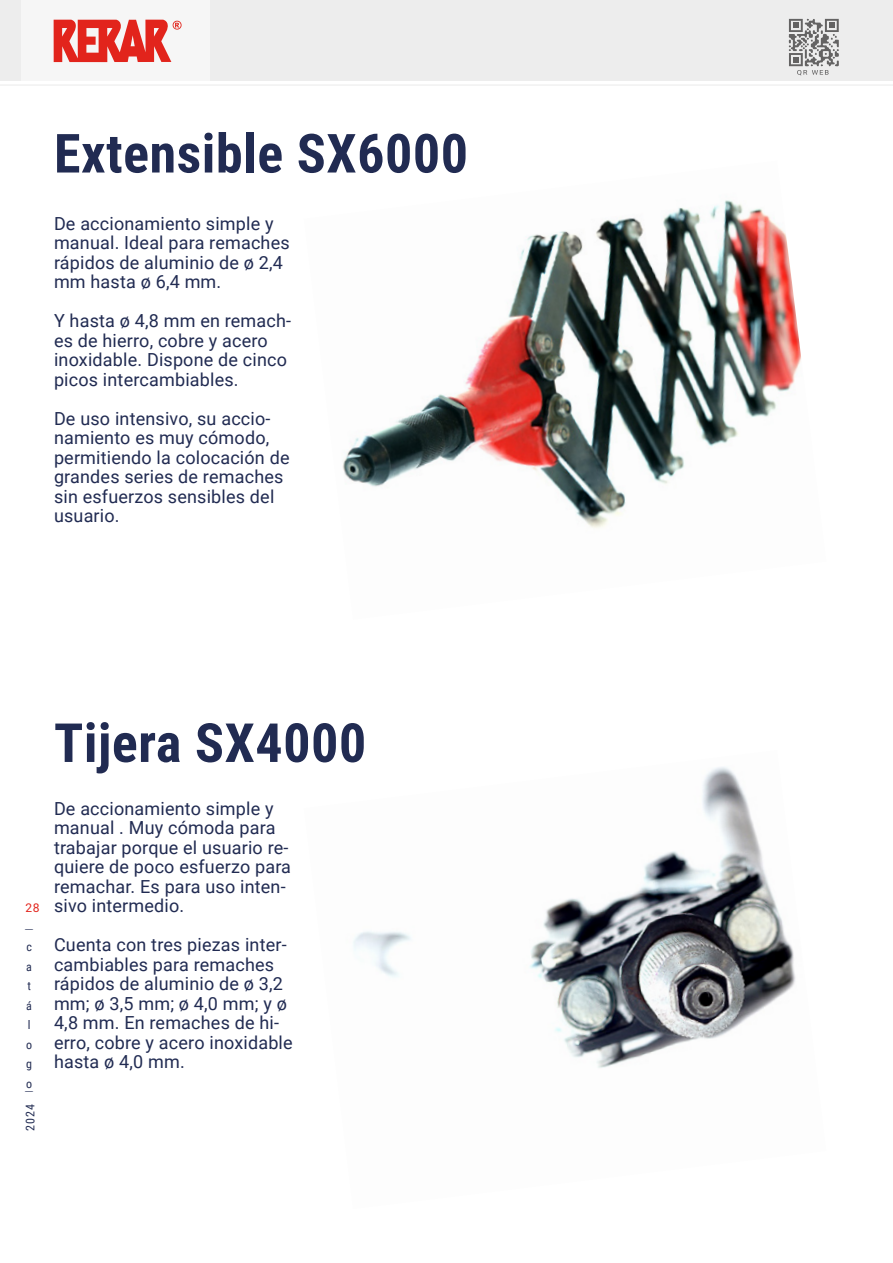
<style>
.page{position:relative;width:893px;height:1263px;background:#fff}
.page>*{position:absolute;margin:0;border:0;box-sizing:border-box;transform-origin:0 0}
.t1{font:700 54px "Roboto Condensed";letter-spacing:.01em;color:#212b52}
.t2{font:18px/19.5px "Roboto";letter-spacing:.01em;color:#212b52}
.t3{font:12px/19.5px "Roboto Condensed";color:#212b52}
.t4{font:12px "Roboto Mono";color:#e2241c}
.t5{font:300 12px "Roboto";color:#212b52}
</style>
<div class="page">
<div style="left:204px;top:1px;width:688px;height:80px;background:#ededed"></div>
<div style="left:0;top:1px;width:21px;height:80px;background:#ededed"></div>
<div style="left:21px;top:1px;width:189px;height:80px;background:#f6f6f6"></div>
<div style="left:876px;top:1px;width:17px;height:80px;background:#ededed"></div>
<svg style="left:788px;top:19px;width:51px;height:56px"></svg>
<hr style="left:0;top:84px;width:893px;height:2px;background:#ededed">
<svg style="left:54px;top:20px;width:128px;height:42px"></svg>
<img style="left:342px;top:200px;width:459px;height:328px">
<img style="left:353px;top:767px;width:443px;height:301px">
<h1 class="t1" style="left:54px;top:115px;width:416px">Extensible SX6000</h1>
<p class="t2" style="left:54px;top:213px;width:237px">De accionamiento simple y manual. Ideal para remaches rápidos de aluminio de ø 2,4 mm hasta ø 6,4 mm.</p>
<p class="t2" style="left:54px;top:310px;width:239px">Y hasta ø 4,8 mm en remach&shy;es de hierro, cobre y acero inoxidable. Dispone de cinco picos intercambiables.</p>
<p class="t2" style="left:54px;top:408px;width:237px">De uso intensivo, su accio&shy;namiento es muy cómodo, permitiendo la colocación de grandes series de remaches sin esfuerzos sensibles del usuario.</p>
<p class="t4" style="left:25px;top:899px;width:16px">28</p>
<p class="t3" style="left:26px;top:937px;width:8px">c a t á l o g o</p>
<p class="t3" style="left:20px;top:1131px;width:29px;rotate:-90deg">2024</p>
<p class="t5" style="left:25px;top:921px;width:11px">―</p>
<p class="t5" style="left:25px;top:1083px;width:11px">―</p>
<h1 class="t1" style="left:54px;top:705px;width:314px">Tijera SX4000</h1>
<p class="t2" style="left:54px;top:798px;width:239px">De accionamiento simple y manual . Muy cómoda para trabajar porque el usuario re&shy;quiere de poco esfuerzo para remachar. Es para uso inten&shy;sivo intermedio.</p>
<p class="t2" style="left:54px;top:934px;width:240px">Cuenta con tres piezas inter&shy;cambiables para remaches rápidos de aluminio de ø 3,2 mm; ø 3,5 mm; ø 4,0 mm; y ø<br>4,8 mm. En remaches de hi&shy;erro, cobre y acero inoxidable hasta ø 4,0 mm.</p>
</div>
